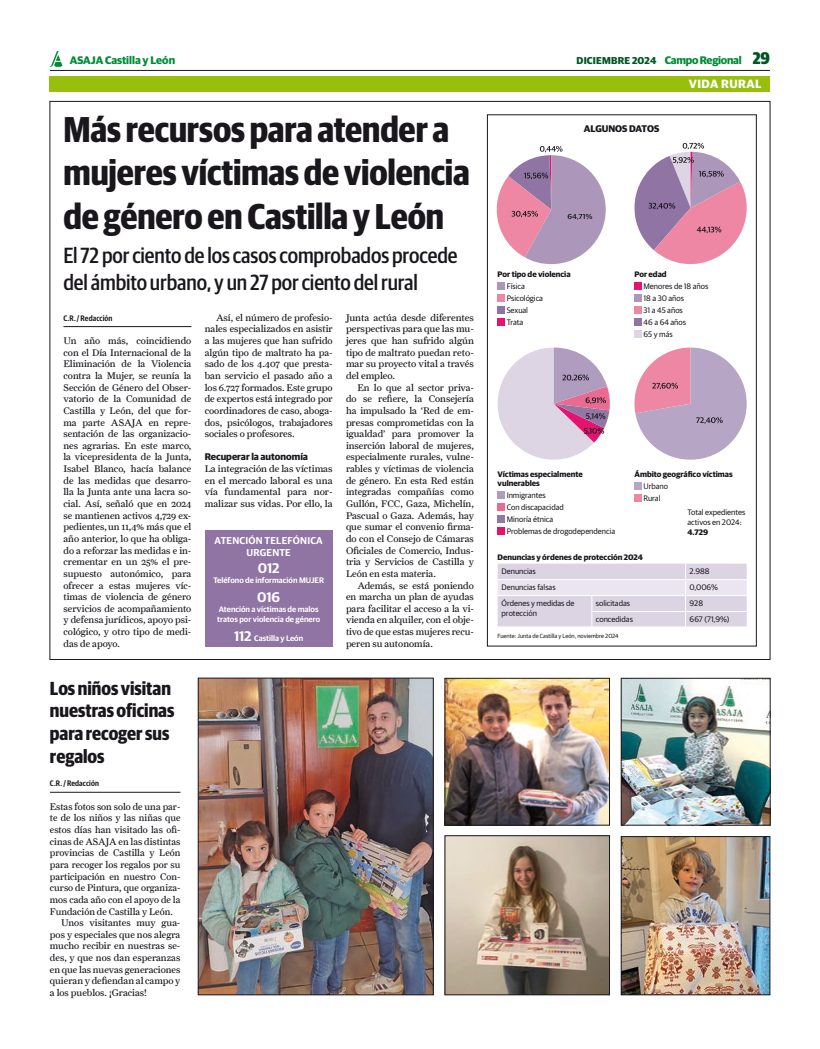
<style>
.page{position:relative;width:820px;height:1049px;background:#fff}
.page>*{position:absolute;margin:0;border:0;box-sizing:border-box;transform-origin:0 0}
.t1{font:700 36px/43.2px "Guardian Sans Cond";letter-spacing:-.005em;color:#1a171c}
.t2{font:500 22px/26.4px "Guardian Sans Cond";letter-spacing:-.005em;color:#1a171c}
.t3{font:700 19px/22.8px "Guardian Sans Cond";color:#1a171c}
.t4{font:600 14px "Guardian Sans";letter-spacing:-.005em;color:#fff}
.t5{font:700 12px "Guardian Sans";letter-spacing:.04em;color:#fff}
.t6{font:700 11px "Guardian Sans";color:#008c36}
.t7{font:700 10px "Guardian Sans";letter-spacing:.02em;color:#005622}
.t8{font:600 10px/12px "Guardian Sans";letter-spacing:.02em;color:#fff;text-align:center}
.t9{font:9.7px/11.6px "Farnham Text";color:#1a171c;text-align:justify}
.t10{font:700 9.7px "Guardian Sans";color:#1a171c}
.t11{font:8px/12px "Guardian Sans";color:#1a171c}
.t12{font:700 8px/9.6px "Guardian Sans";color:#1a171c}
.t13{font:600 8px/9.6px "Guardian Sans";color:#fff}
.t14{font:600 8px "Guardian Sans Cond";letter-spacing:.01em;color:#1a171c}
.t15{font:6px "Guardian Sans";color:#1a171c}
.s1{font-size:11px;color:#008c36}
.s2{font-family:"Guardian Sans Cond";font-weight:800;font-size:17px}
.s3{font-size:14px}
</style>
<div class="page">
<hr style="left:63px;top:326px;width:128px;height:1px;background:#1a171c">
<div style="left:487px;top:115px;width:269px;height:531px;border:1px solid #1a171c"></div>
<hr style="left:50px;top:70px;width:719px;height:1px;background:#1a171c">
<svg style="left:50px;top:51px;width:12px;height:16px"></svg>
<div style="left:50px;top:76px;width:719px;height:15px;background:#98bf0c"></div>
<hr style="left:50px;top:792px;width:130px;height:1px;background:#1a171c">
<img style="left:446px;top:837px;width:161px;height:156px">
<div style="left:444px;top:835px;width:165px;height:160px;border:1px solid #1a171c"></div>
<img style="left:446px;top:680px;width:161px;height:143px">
<div style="left:444px;top:678px;width:165px;height:147px;border:1px solid #1a171c"></div>
<img style="left:200px;top:680px;width:231px;height:313px">
<div style="left:198px;top:678px;width:235px;height:317px;border:1px solid #1a171c"></div>
<img style="left:622px;top:838px;width:145px;height:155px">
<div style="left:620px;top:836px;width:149px;height:159px;border:1px solid #1a171c"></div>
<img style="left:622px;top:680px;width:146px;height:143px">
<div style="left:620px;top:678px;width:150px;height:147px;border:1px solid #1a171c"></div>
<svg style="left:497px;top:563px;width:249px;height:63px;background:#e1dae7"></svg>
<div style="left:497px;top:282px;width:8px;height:8px;background:#ac97ba"></div>
<div style="left:497px;top:294px;width:8px;height:8px;background:#ee87a3"></div>
<div style="left:497px;top:306px;width:8px;height:8px;background:#9074a3"></div>
<div style="left:497px;top:318px;width:8px;height:8px;background:#e41370"></div>
<div style="left:497px;top:492px;width:8px;height:7px;background:#b09cbe"></div>
<div style="left:497px;top:504px;width:8px;height:7px;background:#ea6b92"></div>
<div style="left:497px;top:516px;width:8px;height:7px;background:#9277a5"></div>
<div style="left:497px;top:528px;width:8px;height:7px;background:#e41370"></div>
<div style="left:634px;top:282px;width:7px;height:8px;background:#e41370"></div>
<div style="left:634px;top:294px;width:7px;height:8px;background:#ac97ba"></div>
<div style="left:634px;top:306px;width:7px;height:8px;background:#ee87a3"></div>
<div style="left:634px;top:318px;width:7px;height:8px;background:#9074a3"></div>
<div style="left:634px;top:330px;width:7px;height:8px;background:#ded5e4"></div>
<div style="left:634px;top:482px;width:7px;height:7px;background:#b6a5c4"></div>
<div style="left:634px;top:494px;width:7px;height:7px;background:#ee87a3"></div>
<div style="left:205px;top:531px;width:127px;height:116px;background:#9074a3"></div>
<svg style="left:634px;top:143px;width:113px;height:122px"></svg>
<svg style="left:497px;top:347px;width:113px;height:113px"></svg>
<svg style="left:634px;top:347px;width:112px;height:113px"></svg>
<svg style="left:496px;top:146px;width:109px;height:118px"></svg>
<p class="t6" style="left:70px;top:52px;width:107px">ASAJA Castilla y León</p>
<p class="t7" style="left:576px;top:53px;width:195px">DICIEMBRE 2024 <span class="s1">Campo Regional</span> <span class="s2">29</span></p>
<p class="t5" style="left:688px;top:75px;width:74px">VIDA RURAL</p>
<p class="t10" style="left:583px;top:121px;width:77px">ALGUNOS DATOS</p>
<h1 class="t1" style="left:63px;top:105px;width:407px">Más recursos para atender a mujeres víctimas de violencia de género en Castilla y León</h1>
<h2 class="t2" style="left:63px;top:241px;width:395px">El 72 por ciento de los casos comprobados procede del ámbito urbano, y un 27 por ciento del rural</h2>
<p class="t14" style="left:63px;top:312px;width:51px">C.R. / Redacción</p>
<p class="t9" style="left:63px;top:335px;width:129px">Un año más, coincidiendo con el Día Internacional de la Eliminación de la Violencia contra la Mujer, se reunía la Sección de Género del Obser&shy;vatorio de la Comunidad de Castilla y León, del que for&shy;ma parte ASAJA en repre&shy;sentación de las organizacio&shy;nes agrarias. En este marco, la vicepresidenta de la Junta, Isabel Blanco, hacía balance de las medidas que desarro&shy;lla la Junta ante una lacra so&shy;cial. Así, señaló que en 2024 se mantienen activos 4,729 ex&shy;pedientes, un 11,4% más que el año anterior, lo que ha obliga&shy;do a reforzar las medidas e in&shy;crementar en un 25% el pre&shy;supuesto autonómico, para ofrecer a estas mujeres víc&shy;timas de violencia de género servicios de acompañamiento y defensa jurídicos, apoyo psi&shy;cológico, y otro tipo de medi&shy;das de apoyo.</p>
<p class="t12" style="left:634px;top:269px;width:34px">Por edad</p>
<p class="t11" style="left:643px;top:280px;width:66px">Menores de 18 años<br>18 a 30 años<br>31 a 45 años<br>46 a 64 años<br>65 y más</p>
<p class="t12" style="left:497px;top:269px;width:74px">Por tipo de violencia</p>
<p class="t11" style="left:506px;top:280px;width:38px">Física<br>Psicológica<br>Sexual<br>Trata</p>
<p class="t9" style="left:346px;top:311px;width:129px">Junta actúa desde diferentes perspectivas para que las mu&shy;jeres que han sufrido algún tipo de maltrato puedan reto&shy;mar su proyecto vital a través del empleo.</p>
<p class="t9" style="left:346px;top:381px;width:129px;text-indent:11px">En lo que al sector priva&shy;do se refiere, la Consejería ha impulsado la ‘Red de em&shy;presas comprometidas con la igualdad’ para promover la inserción laboral de mujeres, especialmente rurales, vulne&shy;rables y víctimas de violencia de género. En esta Red están integradas compañías como Gullón, FCC, Gaza, Michelín, Pascual o Gaza. Además, hay que sumar el convenio firma&shy;do con el Consejo de Cámaras Oficiales de Comercio, Indus&shy;tria y Servicios de Castilla y León en esta materia.</p>
<p class="t9" style="left:346px;top:579px;width:129px;text-indent:11px">Además, se está poniendo en marcha un plan de ayudas para facilitar el acceso a la vi&shy;vienda en alquiler, con el obje&shy;tivo de que estas mujeres recu&shy;peren su autonomía.</p>
<p class="t9" style="left:205px;top:311px;width:129px;text-indent:11px">Así, el número de profesio&shy;nales especializados en asistir a las mujeres que han sufrido algún tipo de maltrato ha pa&shy;sado de los 4.407 que presta&shy;ban servicio el pasado año a los 6.727 formados. Este grupo de expertos está integrado por coordinadores de caso, aboga&shy;dos, psicólogos, trabajadores sociales o profesores.</p>
<p class="t10" style="left:205px;top:450px;width:105px">Recuperar la autonomía</p>
<p class="t9" style="left:205px;top:463px;width:129px">La integración de las víctimas en el mercado laboral es una vía fundamental para nor&shy;malizar sus vidas. Por ello, la</p>
<p class="t12" style="left:634px;top:468px;width:100px">Ámbito geográfico víctimas</p>
<p class="t11" style="left:643px;top:479px;width:26px">Urbano<br>Rural</p>
<p class="t12" style="left:497px;top:468px;width:87px">Víctimas especialmente vulnerables</p>
<p class="t11" style="left:506px;top:489px;width:110px">Inmigrantes<br>Con discapacidad<br>Minoría étnica<br>Problemas de drogodependencia</p>
<p class="t11" style="left:687px;top:507px;width:60px;line-height:9.6px">Total expedientes activos en 2024:</p>
<p class="t12" style="left:687px;top:526px;width:22px">4.729</p>
<p class="t8" style="left:214px;top:534px;width:110px">ATENCIÓN TELEFÓNICA<br>URGENTE</p>
<h3 class="t4" style="left:258px;top:558px;width:23px">012</h3>
<p class="t13" style="left:213px;top:574px;width:112px">Teléfono de información MUJER</p>
<h3 class="t4" style="left:257px;top:587px;width:25px">016</h3>
<p class="t13" style="left:217px;top:604px;width:104px">Atención a víctimas de malos tratos por violencia de género</p>
<p class="t13" style="left:234px;top:633px;width:71px"><span class="s3">112</span> Castilla y León</p>
<p class="t12" style="left:497px;top:551px;width:147px">Denuncias y órdenes de protección 2024</p>
<p class="t11" style="left:501px;top:564px;width:36px">Denuncias</p>
<p class="t11" style="left:689px;top:564px;width:21px">2.988</p>
<p class="t11" style="left:501px;top:580px;width:55px">Denuncias falsas</p>
<p class="t11" style="left:689px;top:580px;width:30px">0,006%</p>
<p class="t11" style="left:501px;top:598px;width:74px;line-height:9.6px">Órdenes y medidas de protección</p>
<p class="t11" style="left:595px;top:596px;width:36px">solicitadas</p>
<p class="t11" style="left:689px;top:596px;width:15px">928</p>
<p class="t11" style="left:595px;top:612px;width:39px">concedidas</p>
<p class="t11" style="left:689px;top:612px;width:41px">667 (71,9%)</p>
<p class="t15" style="left:497px;top:632px;width:122px">Fuente: Junta de Castilla y León, noviembre 2024</p>
<h3 class="t3" style="left:50px;top:675px;width:126px">Los niños visitan nuestras oficinas para recoger sus regalos</h3>
<p class="t14" style="left:50px;top:778px;width:51px">C.R. / Redacción</p>
<p class="t9" style="left:50px;top:800px;width:132px">Estas fotos son solo de una par-</p>
<p class="t9" style="left:50px;top:812px;width:132px">te de los niños y las niñas que</p>
<p class="t9" style="left:50px;top:824px;width:132px">estos días han visitado las ofi-</p>
<p class="t9" style="left:50px;top:835px;width:132px">cinas de ASAJA en las distintas</p>
<p class="t9" style="left:50px;top:847px;width:132px">provincias de Castilla y León</p>
<p class="t9" style="left:50px;top:859px;width:132px">para recoger los regalos por su</p>
<p class="t9" style="left:50px;top:870px;width:132px">participación en nuestro Con-</p>
<p class="t9" style="left:50px;top:882px;width:132px">curso de Pintura, que organiza-</p>
<p class="t9" style="left:50px;top:893px;width:132px">mos cada año con el apoyo de la</p>
<p class="t9" style="left:50px;top:905px;width:124px">Fundación de Castilla y León.</p>
<p class="t9" style="left:61px;top:917px;width:121px">Unos visitantes muy gua-</p>
<p class="t9" style="left:50px;top:928px;width:132px">pos y especiales que nos alegra</p>
<p class="t9" style="left:50px;top:940px;width:132px">mucho recibir en nuestras se-</p>
<p class="t9" style="left:50px;top:952px;width:132px">des, y que nos dan esperanzas</p>
<p class="t9" style="left:50px;top:963px;width:132px">en que las nuevas generaciones</p>
<p class="t9" style="left:50px;top:975px;width:132px">quieran y defiendan al campo y</p>
<p class="t9" style="left:50px;top:987px;width:98px">a los pueblos. ¡Gracias!</p>
</div>
